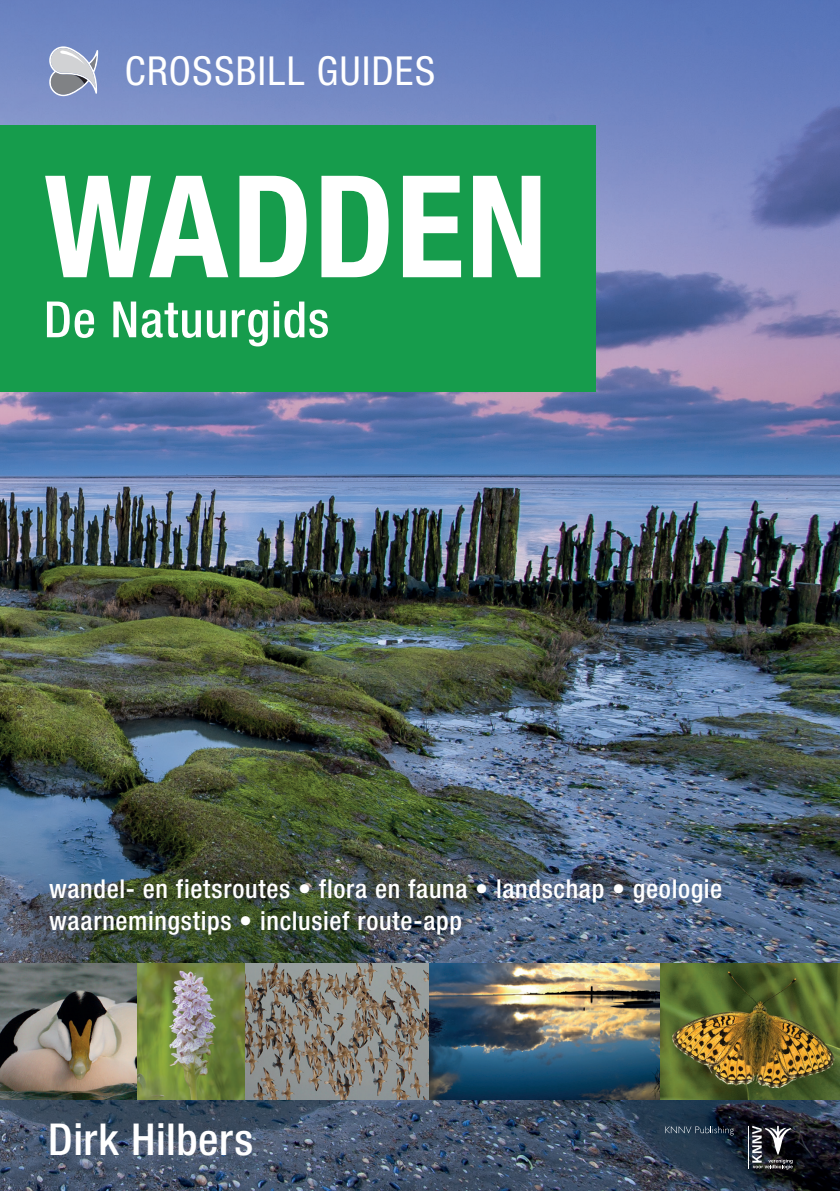
<style>
.page{position:relative;width:840px;height:1191px;background:#fff}
.page>*{position:absolute;margin:0;border:0;box-sizing:border-box;transform-origin:0 0}
.t1{font:700 condensed 142px "Helvetica Neue LT Std";letter-spacing:.005em;color:#fff}
.t2{font:500 condensed 50px "Helvetica Neue LT Std";letter-spacing:.02em;color:#fff}
.t3{font:500 condensed 44px "Helvetica Neue LT Std";letter-spacing:.015em;color:#fff}
.t4{font:condensed 40px "Helvetica Neue LT Std";letter-spacing:.035em;color:#fff}
.t5{font:500 condensed 26px/32px "Helvetica Neue LT Std";letter-spacing:.025em;color:#fff}
</style>
<div class="page">
<img style="left:0;top:0;width:839px;height:1191px">
<div style="left:0;top:125px;width:595px;height:266px;background:#169c4c"></div>
<svg style="left:49px;top:46px;width:49px;height:50px;background:#aab1c2"></svg>
<svg style="left:751px;top:1125px;width:41px;height:44px;background:#505156"></svg>
<hr style="left:747px;top:1126px;width:1px;height:42px;background:#fff">
<hr style="left:794px;top:1126px;width:1px;height:42px;background:#fff">
<svg style="left:665px;top:1126px;width:68px;height:9px"></svg>
<img style="left:136px;top:963px;width:109px;height:136px">
<img style="left:245px;top:963px;width:184px;height:136px">
<img style="left:0;top:963px;width:136px;height:136px">
<img style="left:429px;top:963px;width:231px;height:136px">
<img style="left:660px;top:963px;width:179px;height:136px">
<h3 class="t4" style="left:125px;top:48px;width:311px">CROSSBILL GUIDES</h3>
<h1 class="t1" style="left:44px;top:141px;width:504px">WADDEN</h1>
<h2 class="t2" style="left:44px;top:290px;width:287px">De Natuurgids</h2>
<p class="t5" style="left:49px;top:872px;width:674px">wandel- en fietsroutes • flora en fauna • landschap • geologie waarnemingstips • inclusief route-app</p>
<h3 class="t3" style="left:48px;top:1113px;width:206px">Dirk Hilbers</h3>
</div>
